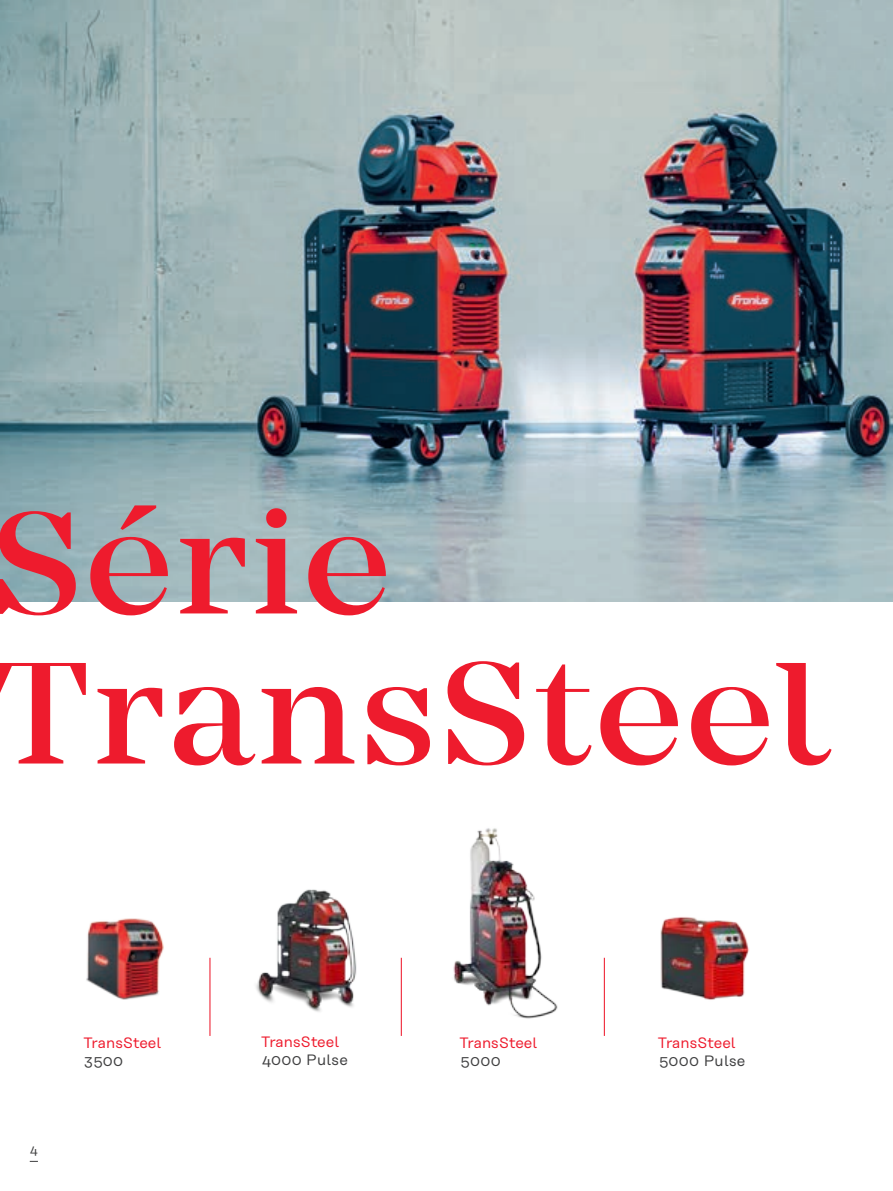
<style>
.page{position:relative;width:893px;height:1191px;background:#fff}
.page>*{position:absolute;margin:0;border:0;box-sizing:border-box;transform-origin:0 0}
.t1{font:500 150px/150px "Mirador";letter-spacing:.02em;color:#ee1b2d}
.t2{font:15px "Rational Text";color:#ee1b2d}
.t3{font:15px "Rational Text";letter-spacing:.02em;color:#3e3e3f}
.t4{font:12.75px "Rational Text";color:#3e3e3f}
</style>
<div class="page">
<img style="left:0;top:0;width:893px;height:601px">
<img style="left:86px;top:918px;width:78px;height:82px">
<img style="left:660px;top:917px;width:89px;height:83px">
<img style="left:256px;top:889px;width:101px;height:123px">
<img style="left:453px;top:828px;width:105px;height:191px">
<hr style="left:209px;top:957px;width:1px;height:79px;background:#ee1b2d">
<hr style="left:401px;top:957px;width:1px;height:79px;background:#ee1b2d">
<hr style="left:604px;top:957px;width:1px;height:79px;background:#ee1b2d">
<h1 class="t1" style="left:-9px;top:489px;width:839px">Série<br>TransSteel</h1>
<p class="t4" style="left:30px;top:1142px;width:10px">4</p>
<p class="t2" style="left:83px;top:1033px;width:79px">TransSteel</p>
<p class="t3" style="left:84px;top:1051px;width:40px">3500</p>
<p class="t2" style="left:261px;top:1033px;width:79px">TransSteel</p>
<p class="t3" style="left:262px;top:1051px;width:88px">4000 Pulse</p>
<p class="t2" style="left:459px;top:1033px;width:79px">TransSteel</p>
<p class="t3" style="left:461px;top:1051px;width:42px">5000</p>
<p class="t2" style="left:658px;top:1033px;width:79px">TransSteel</p>
<p class="t3" style="left:659px;top:1051px;width:88px">5000 Pulse</p>
</div>
